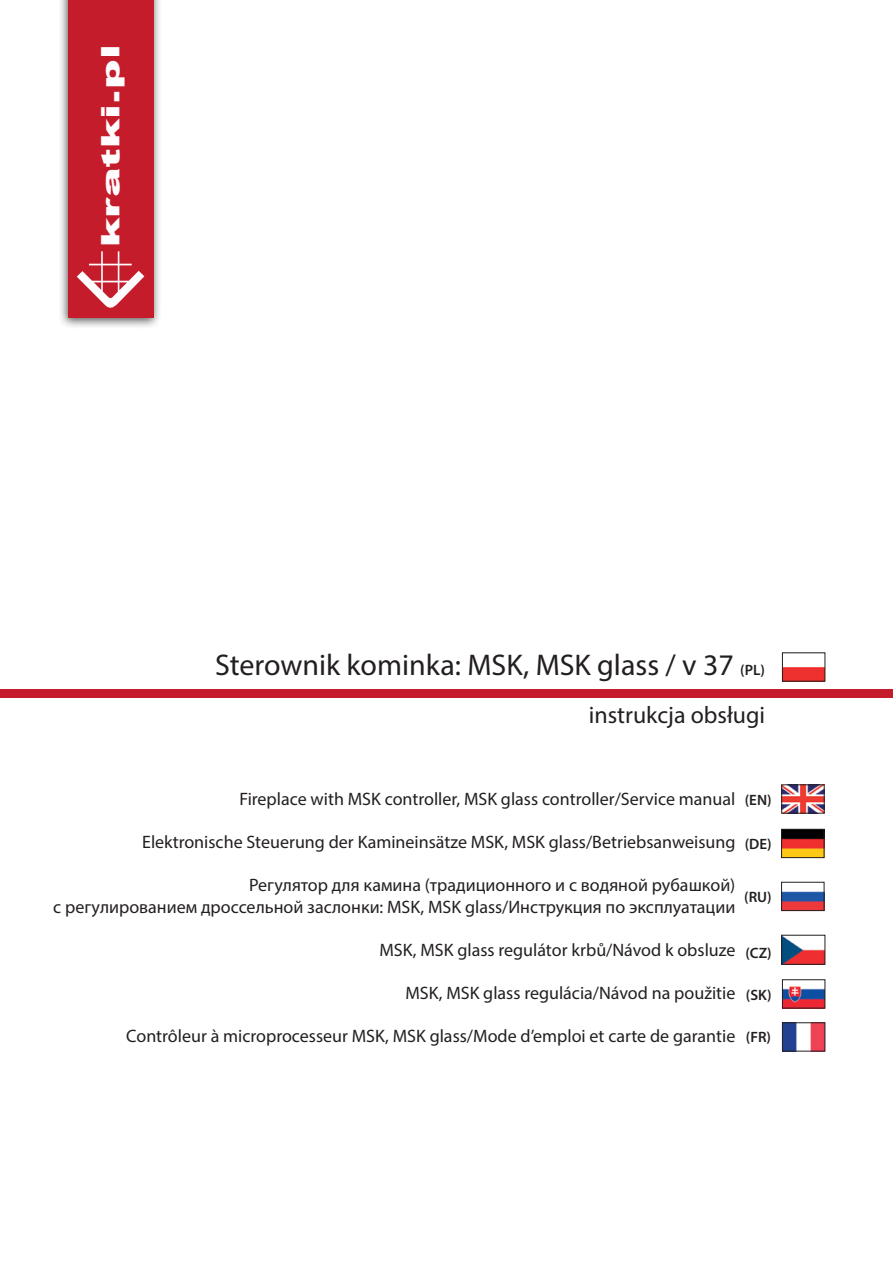
<style>
.page{position:relative;width:893px;height:1263px;background:#fff}
.page>*{position:absolute;margin:0;border:0;box-sizing:border-box;transform-origin:0 0}
.t1{font:30px "Myriad Pro";color:#231f20}
.t2{font:900 25.5px "Arial";color:#fefcfd;scale:1.75 1}
.t3{font:24px "Myriad Pro";color:#231f20}
.t4{font:18px/21.6px "Myriad Pro";color:#231f20;text-align:right}
.t5{font:600 15px "Myriad Pro";color:#231f20}
.s1{font-weight:600;font-size:15px}
</style>
<div class="page">
<img style="left:783px;top:786px;width:40px;height:25px">
<div style="left:781px;top:784px;width:44px;height:29px;border:1px solid #231f20"></div>
<img style="left:783px;top:831px;width:39px;height:25px">
<div style="left:781px;top:829px;width:43px;height:29px;border:1px solid #231f20"></div>
<img style="left:783px;top:891px;width:39px;height:18px">
<div style="left:781px;top:882px;width:43px;height:29px;border:1px solid #231f20"></div>
<img style="left:784px;top:986px;width:39px;height:20px">
<div style="left:782px;top:979px;width:43px;height:29px;border:1px solid #231f20"></div>
<img style="left:783px;top:937px;width:40px;height:26px">
<div style="left:781px;top:935px;width:44px;height:30px;border:1px solid #231f20"></div>
<img style="left:784px;top:1024px;width:39px;height:25px">
<div style="left:782px;top:1022px;width:43px;height:29px;border:1px solid #231f20"></div>
<img style="left:784px;top:667px;width:39px;height:12px">
<div style="left:58px;top:0;width:104px;height:329px;background:#231f20;opacity:.75"></div>
<div style="left:68px;top:0;width:85px;height:318px;background:#c51c2b"></div>
<svg style="left:77px;top:251px;width:67px;height:57px"></svg>
<div style="left:0;top:689px;width:893px;height:8px;background:#c51c2b"></div>
<h2 class="t2" style="left:92px;top:247px;width:117px;rotate:-90deg">kratki.pl</h2>
<h1 class="t1" style="left:215px;top:646px;width:551px">Sterownik kominka: MSK, MSK glass / v 37 <span class="s1">(PL)</span></h1>
<h3 class="t3" style="left:589px;top:700px;width:178px">instrukcja obsługi</h3>
<p class="t4" style="left:239px;top:788px;width:497px">Fireplace with MSK controller, MSK glass controller/Service manual</p>
<p class="t4" style="left:142px;top:831px;width:595px">Elektronische Steuerung der Kamineinsätze MSK, MSK glass/Betriebsanweisung</p>
<p class="t4" style="left:53px;top:874px;width:684px">Регулятор для камина (традиционного и с водяной рубашкой)<br>с регулированием дроссельной заслонки: MSK, MSK glass/Инструкция по эксплуатации</p>
<p class="t4" style="left:379px;top:939px;width:357px">MSK, MSK glass regulátor krbů/Návod k obsluze</p>
<p class="t4" style="left:405px;top:982px;width:332px">MSK, MSK glass regulácia/Návod na použitie</p>
<p class="t4" style="left:126px;top:1025px;width:611px">Contrôleur à microprocesseur MSK, MSK glass/Mode d’emploi et carte de garantie</p>
<p class="t5" style="left:745px;top:790px;width:28px">(EN)</p>
<p class="t5" style="left:745px;top:834px;width:28px">(DE)</p>
<p class="t5" style="left:744px;top:887px;width:29px">(RU)</p>
<p class="t5" style="left:746px;top:943px;width:28px">(CZ)</p>
<p class="t5" style="left:746px;top:985px;width:27px">(SK)</p>
<p class="t5" style="left:746px;top:1027px;width:27px">(FR)</p>
</div>
